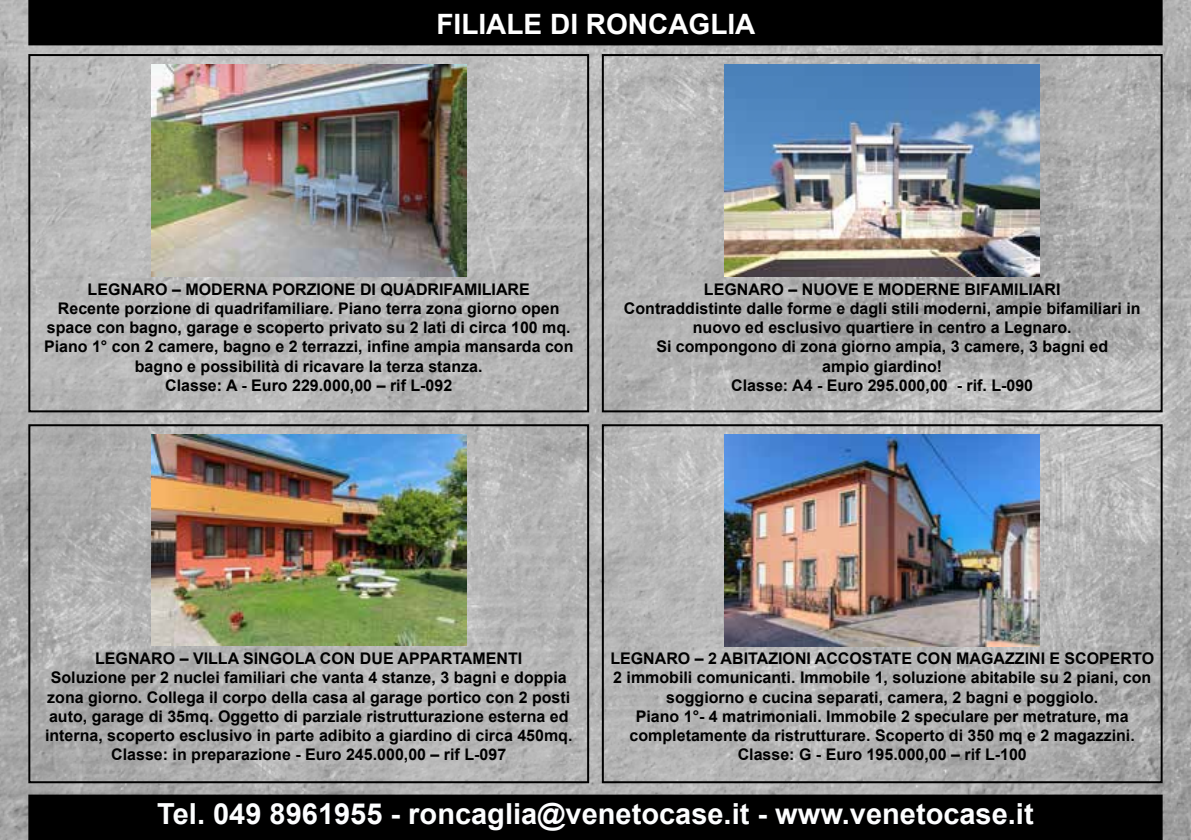
<style>
.page{position:relative;width:1191px;height:840px;background:#fff}
.page>*{position:absolute;margin:0;border:0;box-sizing:border-box;transform-origin:0 0}
.t1{font:700 29px "Arial";color:#fdfeff}
.t2{font:700 28px "Arial";color:#fff}
.t3{font:700 16px/19.2px "Arial";color:#000;text-align:center}
</style>
<div class="page">
<img style="left:0;top:0;width:1191px;height:839px">
<div style="left:28px;top:794px;width:1134px;height:45px;background:#000"></div>
<div style="left:28px;top:0;width:1134px;height:45px;background:#000"></div>
<div style="left:28px;top:54px;width:561px;height:358px;border:2px solid #000"></div>
<div style="left:602px;top:54px;width:560px;height:358px;border:2px solid #000"></div>
<div style="left:28px;top:424px;width:561px;height:358px;border:2px solid #000"></div>
<div style="left:602px;top:424px;width:560px;height:358px;border:2px solid #000"></div>
<img style="left:151px;top:65px;width:315px;height:211px">
<img style="left:151px;top:434px;width:315px;height:210px">
<img style="left:724px;top:434px;width:315px;height:212px">
<img style="left:724px;top:65px;width:315px;height:211px">
<h2 class="t2" style="left:436px;top:5px;width:320px">FILIALE DI RONCAGLIA</h2>
<p class="t3" style="left:44px;top:279px;width:531px">LEGNARO – MODERNA PORZIONE DI QUADRIFAMILIARE<br>Recente porzione di quadrifamiliare. Piano terra zona giorno open space con bagno, garage e scoperto privato su 2 lati di circa 100 mq.<br>Piano 1° con 2 camere, bagno e 2 terrazzi, infine ampia mansarda con bagno e possibilità di ricavare la terza stanza.<br>Classe: A - Euro 229.000,00 – rif L-092</p>
<p class="t3" style="left:624px;top:279px;width:518px">LEGNARO – NUOVE E MODERNE BIFAMILIARI<br>Contraddistinte dalle forme e dagli stili moderni, ampie bifamiliari in nuovo ed esclusivo quartiere in centro a Legnaro.<br>Si compongono di zona giorno ampia, 3 camere, 3 bagni ed<br>ampio giardino!<br>Classe: A4 - Euro 295.000,00 - rif. L-090</p>
<p class="t3" style="left:45px;top:648px;width:529px">LEGNARO – VILLA SINGOLA CON DUE APPARTAMENTI<br>Soluzione per 2 nuclei familiari che vanta 4 stanze, 3 bagni e doppia zona giorno. Collega il corpo della casa al garage portico con 2 posti auto, garage di 35mq. Oggetto di parziale ristrutturazione esterna ed interna, scoperto esclusivo in parte adibito a giardino di circa 450mq.<br>Classe: in preparazione - Euro 245.000,00 – rif L-097</p>
<p class="t3" style="left:610px;top:648px;width:545px">LEGNARO – 2 ABITAZIONI ACCOSTATE CON MAGAZZINI E SCOPERTO 2 immobili comunicanti. Immobile 1, soluzione abitabile su 2 piani, con soggiorno e cucina separati, camera, 2 bagni e poggiolo.<br>Piano 1°- 4 matrimoniali. Immobile 2 speculare per metrature, ma completamente da ristrutturare. Scoperto di 350 mq e 2 magazzini.<br>Classe: G - Euro 195.000,00 – rif L-100</p>
<h1 class="t1" style="left:157px;top:792px;width:878px">Tel. 049 8961955 - roncaglia@venetocase.it - www.venetocase.it</h1>
</div>
